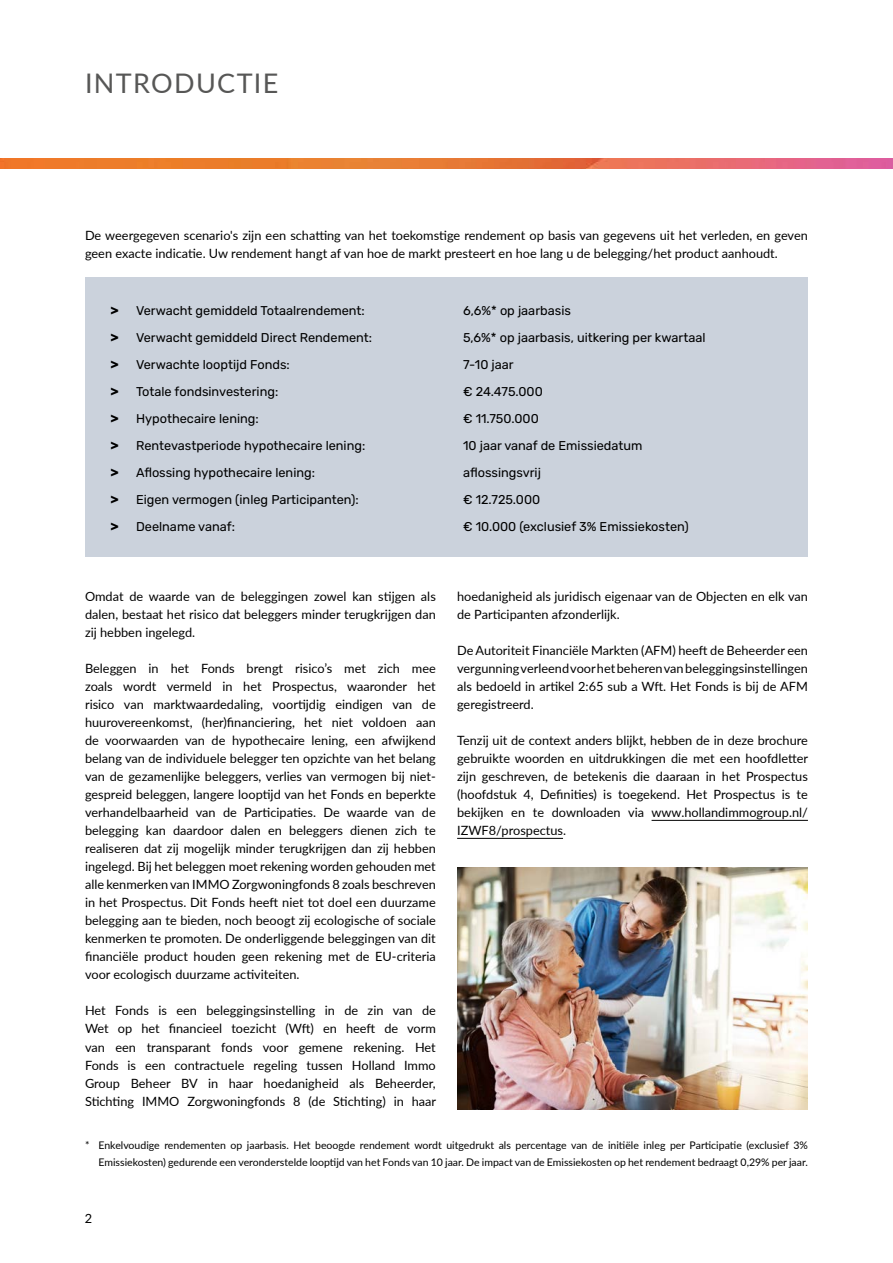
<style>
.page{position:relative;width:893px;height:1263px;background:#fff}
.page>*{position:absolute;margin:0;border:0;box-sizing:border-box;transform-origin:0 0}
.t1{font:27px "Lato";letter-spacing:.05em;color:#575756}
.t2{font:12.75px/18px "Lato";color:#000;text-align:justify}
.t3{font:12.75px "Rubik";color:#000}
.t4{font:10.5px/16.5px "Lato";color:#000;text-align:right}
.s1{font-family:"Arial";font-weight:900}
</style>
<div class="page">
<img style="left:0;top:158px;width:893px;height:11px">
<hr style="left:652px;top:820px;width:156px;height:1px;background:#000">
<hr style="left:457px;top:838px;width:106px;height:1px;background:#000">
<div style="left:85px;top:277px;width:723px;height:280px;background:#cbd2dc"></div>
<img style="left:457px;top:867px;width:351px;height:243px">
<h1 class="t1" style="left:85px;top:64px;width:195px">INTRODUCTIE</h1>
<p class="t2" style="left:85px;top:226px;width:724px">De weergegeven scenario's zijn een schatting van het toekomstige rendement op basis van gegevens uit het verleden, en geven geen exacte indicatie. Uw rendement hangt af van hoe de markt presteert en hoe lang u de belegging/het product aanhoudt.</p>
<p class="t3" style="left:111px;top:304px;width:256px"><span class="s1">&gt;</span> Verwacht gemiddeld Totaalrendement:</p>
<p class="t3" style="left:463px;top:304px;width:109px">6,6%* op jaarbasis</p>
<p class="t3" style="left:111px;top:331px;width:263px"><span class="s1">&gt;</span> Verwacht gemiddeld Direct Rendement:</p>
<p class="t3" style="left:463px;top:331px;width:244px">5,6%* op jaarbasis, uitkering per kwartaal</p>
<p class="t3" style="left:111px;top:358px;width:181px"><span class="s1">&gt;</span> Verwachte looptijd Fonds:</p>
<p class="t3" style="left:463px;top:358px;width:52px">7-10 jaar</p>
<p class="t3" style="left:111px;top:385px;width:169px"><span class="s1">&gt;</span> Totale fondsinvestering:</p>
<p class="t3" style="left:463px;top:385px;width:81px">€ 24.475.000</p>
<p class="t3" style="left:111px;top:412px;width:150px"><span class="s1">&gt;</span> Hypothecaire lening:</p>
<p class="t3" style="left:463px;top:412px;width:77px">€ 11.750.000</p>
<p class="t3" style="left:111px;top:439px;width:256px"><span class="s1">&gt;</span> Rentevastperiode hypothecaire lening:</p>
<p class="t3" style="left:463px;top:439px;width:181px">10 jaar vanaf de Emissiedatum</p>
<p class="t3" style="left:111px;top:466px;width:206px"><span class="s1">&gt;</span> Aflossing hypothecaire lening:</p>
<p class="t3" style="left:463px;top:466px;width:79px">aflossingsvrij</p>
<p class="t3" style="left:111px;top:493px;width:250px"><span class="s1">&gt;</span> Eigen vermogen (inleg Participanten):</p>
<p class="t3" style="left:463px;top:493px;width:79px">€ 12.725.000</p>
<p class="t3" style="left:111px;top:520px;width:126px"><span class="s1">&gt;</span> Deelname vanaf:</p>
<p class="t3" style="left:463px;top:520px;width:227px">€ 10.000 (exclusief 3% Emissiekosten)</p>
<p class="t2" style="left:85px;top:587px;width:352px">Omdat de waarde van de beleggingen zowel kan stijgen als dalen, bestaat het risico dat beleggers minder terugkrijgen dan zij hebben ingelegd.</p>
<p class="t2" style="left:85px;top:659px;width:352px">Beleggen in het Fonds brengt risico’s met zich mee zoals wordt vermeld in het Prospectus, waaronder het risico van marktwaardedaling, voortijdig eindigen van de huurovereenkomst, (her)financiering, het niet voldoen aan de voorwaarden van de hypothecaire lening, een afwijkend belang van de individuele belegger ten opzichte van het belang van de gezamenlijke beleggers, verlies van vermogen bij niet&shy;gespreid beleggen, langere looptijd van het Fonds en beperkte verhandelbaarheid van de Participaties. De waarde van de belegging kan daardoor dalen en beleggers dienen zich te realiseren dat zij mogelijk minder terugkrijgen dan zij hebben ingelegd. Bij het beleggen moet rekening worden gehouden met alle kenmerken van IMMO Zorgwoningfonds 8 zoals beschreven in het Prospectus. Dit Fonds heeft niet tot doel een duurzame belegging aan te bieden, noch beoogt zij ecologische of sociale kenmerken te promoten. De onderliggende beleggingen van dit financiële product houden geen rekening met de EU-criteria voor ecologisch duurzame activiteiten.</p>
<p class="t2" style="left:85px;top:1001px;width:353px">Het Fonds is een beleggingsinstelling in de zin van de Wet op het financieel toezicht (Wft) en heeft de vorm van een transparant fonds voor gemene rekening. Het Fonds is een contractuele regeling tussen Holland Immo Group Beheer BV in haar hoedanigheid als Beheerder, Stichting IMMO Zorgwoningfonds 8 (de Stichting) in haar</p>
<p class="t2" style="left:457px;top:587px;width:352px">hoedanigheid als juridisch eigenaar van de Objecten en elk van de Participanten afzonderlijk.</p>
<p class="t2" style="left:457px;top:641px;width:352px">De Autoriteit Financiële Markten (AFM) heeft de Beheerder een vergunning verleend voor het beheren van beleggingsinstellingen als bedoeld in artikel 2:65 sub a Wft. Het Fonds is bij de AFM geregistreerd.</p>
<p class="t2" style="left:457px;top:731px;width:353px">Tenzij uit de context anders blijkt, hebben de in deze brochure gebruikte woorden en uitdrukkingen die met een hoofdletter zijn geschreven, de betekenis die daaraan in het Prospectus (hoofdstuk 4, Definities) is toegekend. Het Prospectus is te bekijken en te downloaden via www.hollandimmogroup.nl/ IZWF8/prospectus.</p>
<p class="t4" style="left:85px;top:1137px;width:724px">* Enkelvoudige rendementen op jaarbasis. Het beoogde rendement wordt uitgedrukt als percentage van de initiële inleg per Participatie (exclusief 3%<br>Emissiekosten) gedurende een veronderstelde looptijd van het Fonds van 10 jaar. De impact van de Emissiekosten op het rendement bedraagt 0,29% per jaar.</p>
<p class="t2" style="left:85px;top:1208px;width:9px">2</p>
</div>
